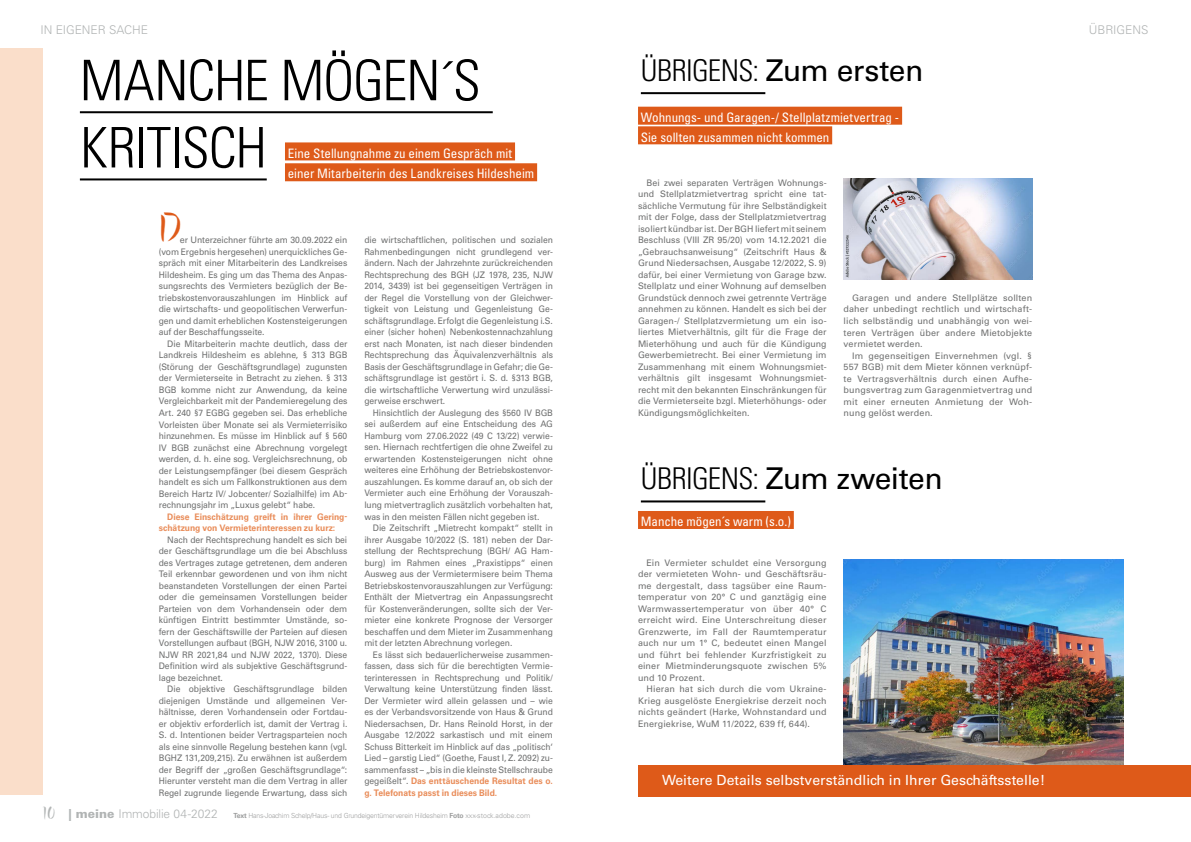
<style>
.page{position:relative;width:1191px;height:842px;background:#fff}
.page>*{position:absolute;margin:0;border:0;box-sizing:border-box;transform-origin:0 0}
.t1{font:300 condensed 56px/67.2px "Univers LT Std";letter-spacing:-.02em;color:#000}
.t2{font:40px "Bette ITC Std";color:#de5a19}
.t3{font:30px "Univers LT Std";letter-spacing:-.02em;color:#000}
.t4{font:300 condensed 30px "Univers LT Std";letter-spacing:-.02em;color:#000}
.t5{font:14px "Univers LT Std";color:#fff}
.t6{font:condensed 13px/20.8px "Univers LT Std";color:#fff}
.t7{font:300 12px "Univers LT Std";letter-spacing:-.005em;color:#b1b4b4}
.t8{font:9px/11.5px "Univers LT Std";color:#6f7070;text-align:justify;scale:.95 1}
.t9{font:9px/11.5px "Univers LT Std";color:#6f7070;text-align:justify}
.t10{font:700 9px/11.5px "Univers LT Std";letter-spacing:-.005em;color:#e98d5a;scale:.95 1}
.t11{font:300 7px "Univers LT Std";letter-spacing:-.02em;color:#9d9e9e}
.s1{font-weight:700;color:#e98d5a}
.s2{font-family:"Bette ITC Std";font-weight:400;font-size:20px}
.s3{font-weight:900}
.s4{font-weight:700}
.s5{font-weight:400;font-stretch:normal}
.s6{font-weight:300;font-stretch:condensed}
</style>
<div class="page">
<div style="left:0;top:48px;width:43px;height:746px;background:#fadeca"></div>
<img style="left:843px;top:560px;width:280px;height:205px">
<div style="left:638px;top:765px;width:553px;height:31px;background:#de5a19"></div>
<hr style="left:80px;top:111px;width:413px;height:2px;background:#000">
<hr style="left:80px;top:178px;width:187px;height:2px;background:#000">
<div style="left:285px;top:142px;width:230px;height:18px;background:#de5a19"></div>
<div style="left:285px;top:163px;width:252px;height:18px;background:#de5a19"></div>
<hr style="left:641px;top:92px;width:124px;height:2px;background:#000">
<div style="left:638px;top:107px;width:264px;height:18px;background:#de5a19"></div>
<div style="left:638px;top:126px;width:194px;height:18px;background:#de5a19"></div>
<hr style="left:641px;top:500px;width:124px;height:2px;background:#000">
<div style="left:638px;top:511px;width:156px;height:18px;background:#de5a19"></div>
<img style="left:843px;top:179px;width:189px;height:101px">
<h3 class="t7" style="left:40px;top:22px;width:109px">IN EIGENER SACHE</h3>
<h3 class="t7" style="left:1088px;top:22px;width:61px">ÜBRIGENS</h3>
<h1 class="t1" style="left:80px;top:47px;width:402px">MANCHE MÖGEN´S<br>KRITISCH</h1>
<h3 class="t6" style="left:288px;top:142px;width:248px">Eine Stellungnahme zu einem Gespräch mit einer Mitarbeiterin des Landkreises Hildesheim</h3>
<h2 class="t2" style="left:159px;top:204px;width:24px">D</h2>
<p class="t9" style="left:159px;top:235px;width:190px;text-indent:21px">er Unterzeichner führte am 30.09.2022 ein (vom Ergebnis hergesehen) unerquickliches Ge&shy;spräch mit einer Mitarbeiterin des Landkreises Hildesheim. Es ging um das Thema des Anpas&shy;sungsrechts des Vermieters bezüglich der Be&shy;triebskostenvorauszahlungen im Hinblick auf die wirtschafts- und geopolitischen Verwerfun&shy;gen und damit erheblichen Kostensteigerungen auf der Beschaffungsseite.</p>
<p class="t8" style="left:159px;top:338px;width:200px;text-indent:9px">Die Mitarbeiterin machte deutlich, dass der Landkreis Hildesheim es ablehne, § 313 BGB (Störung der Geschäftsgrundlage) zugunsten der Vermieterseite in Betracht zu ziehen. § 313<br>BGB komme nicht zur Anwendung, da keine Vergleichbarkeit mit der Pandemieregelung des Art. 240 §7 EGBG gegeben sei. Das erhebliche Vorleisten über Monate sei als Vermieterrisiko hinzunehmen. Es müsse im Hinblick auf § 560<br>IV BGB zunächst eine Abrechnung vorgelegt werden, d. h. eine sog. Vergleichsrechnung, ob der Leistungsempfänger (bei diesem Gespräch handelt es sich um Fallkonstruktionen aus dem Bereich Hartz IV/ Jobcenter/ Sozialhilfe) im Ab&shy;rechnungsjahr im „Luxus gelebt“ habe.</p>
<p class="t10" style="left:159px;top:511px;width:200px;text-indent:9px">Diese Einschätzung greift in ihrer Gering&shy;schätzung von Vermieterinteressen zu kurz:</p>
<p class="t8" style="left:159px;top:534px;width:200px;text-indent:9px">Nach der Rechtsprechung handelt es sich bei der Geschäftsgrundlage um die bei Abschluss des Vertrages zutage getretenen, dem anderen Teil erkennbar gewordenen und von ihm nicht beanstandeten Vorstellungen der einen Partei oder die gemeinsamen Vorstellungen beider Parteien von dem Vorhandensein oder dem künftigen Eintritt bestimmter Umstände, so&shy;fern der Geschäftswille der Parteien auf diesen Vorstellungen aufbaut (BGH, NJW 2016, 3100 u.<br>NJW RR 2021,84 und NJW 2022, 1370). Diese Definition wird als subjektive Geschäftsgrund&shy;lage bezeichnet.</p>
<p class="t8" style="left:159px;top:683px;width:200px;text-indent:9px">Die objektive Geschäftsgrundlage bilden diejenigen Umstände und allgemeinen Ver&shy;hältnisse, deren Vorhandensein oder Fortdau&shy;er objektiv erforderlich ist, damit der Vertrag i.<br>S. d. Intentionen beider Vertragsparteien noch als eine sinnvolle Regelung bestehen kann (vgl.<br>BGHZ 131,209,215). Zu erwähnen ist außerdem der Begriff der „großen Geschäftsgrundlage“:<br>Hierunter versteht man die dem Vertrag in aller Regel zugrunde liegende Erwartung, dass sich</p>
<p class="t8" style="left:364px;top:235px;width:200px">die wirtschaftlichen, politischen und sozialen Rahmenbedingungen nicht grundlegend ver&shy;ändern. Nach der Jahrzehnte zurückreichenden Rechtsprechung des BGH (JZ 1978, 235, NJW 2014, 3439) ist bei gegenseitigen Verträgen in der Regel die Vorstellung von der Gleichwer&shy;tigkeit von Leistung und Gegenleistung Ge&shy;schäftsgrundlage. Erfolgt die Gegenleistung i.S. einer (sicher hohen) Nebenkostennachzahlung erst nach Monaten, ist nach dieser bindenden Rechtsprechung das Äquivalenzverhältnis als Basis der Geschäftsgrundlage in Gefahr; die Ge&shy;schäftsgrundlage ist gestört i. S. d. §313 BGB, die wirtschaftliche Verwertung wird unzulässi&shy;gerweise erschwert.</p>
<p class="t8" style="left:364px;top:407px;width:200px;text-indent:9px">Hinsichtlich der Auslegung des §560 IV BGB sei außerdem auf eine Entscheidung des AG Hamburg vom 27.06.2022 (49 C 13/22) verwie&shy;sen. Hiernach rechtfertigen die ohne Zweifel zu erwartenden Kostensteigerungen nicht ohne weiteres eine Erhöhung der Betriebskostenvor&shy;auszahlungen. Es komme darauf an, ob sich der Vermieter auch eine Erhöhung der Vorauszah&shy;lung mietvertraglich zusätzlich vorbehalten hat, was in den meisten Fällen nicht gegeben ist.</p>
<p class="t8" style="left:364px;top:522px;width:200px;text-indent:9px">Die Zeitschrift „Mietrecht kompakt“ stellt in ihrer Ausgabe 10/2022 (S. 181) neben der Dar&shy;stellung der Rechtsprechung (BGH/ AG Ham&shy;burg) im Rahmen eines „Praxistipps“ einen Ausweg aus der Vermietermisere beim Thema Betriebskostenvorauszahlungen zur Verfügung:<br>Enthält der Mietvertrag ein Anpassungsrecht für Kostenveränderungen, sollte sich der Ver&shy;mieter eine konkrete Prognose der Versorger beschaffen und dem Mieter im Zusammenhang mit der letzten Abrechnung vorlegen.</p>
<p class="t8" style="left:364px;top:649px;width:200px;text-indent:9px">Es lässt sich bedauerlicherweise zusammen&shy;fassen, dass sich für die berechtigten Vermie&shy;terinteressen in Rechtsprechung und Politik/ Verwaltung keine Unterstützung finden lässt.<br>Der Vermieter wird allein gelassen und – wie es der Verbandsvorsitzende von Haus &amp; Grund Niedersachsen, Dr. Hans Reinold Horst, in der Ausgabe 12/2022 sarkastisch und mit einem Schuss Bitterkeit im Hinblick auf das „politisch‘ Lied – garstig Lied“ (Goethe, Faust I, Z. 2092) zu&shy;sammenfasst – „bis in die kleinste Stellschraube gegeißelt“. <span class="s1">Das enttäuschende Resultat des o. g. Telefonats passt in dieses Bild.</span></p>
<h3 class="t7" style="left:43px;top:807px;width:177px"><span class="s2">10</span> <span class="s3">| meine</span> Immobilie 04-2022</h3>
<p class="t11" style="left:234px;top:811px;width:298px"><span class="s4">Text</span> Hans-Joachim Schelp/Haus- und Grundeigentümerverein Hildesheim <span class="s4">Foto</span> xxx-stock.adobe.com</p>
<h3 class="t4" style="left:641px;top:53px;width:284px">ÜBRIGENS: <span class="s5">Zum ersten</span></h3>
<h3 class="t6" style="left:641px;top:107px;width:260px;line-height:19.7px">Wohnungs- und Garagen-/ Stellplatzmietvertrag -<br>Sie sollten zusammen nicht kommen</h3>
<p class="t9" style="left:638px;top:177px;width:190px;text-indent:9px">Bei zwei separaten Verträgen Wohnungs&shy;und Stellplatzmietvertrag spricht eine tat&shy;sächliche Vermutung für ihre Selbständigkeit mit der Folge, dass der Stellplatzmietvertrag isoliert kündbar ist. Der BGH liefert mit seinem Beschluss (VIII ZR 95/20) vom 14.12.2021 die „Gebrauchsanweisung“ (Zeitschrift Haus &amp; Grund Niedersachsen, Ausgabe 12/2022, S. 9) dafür, bei einer Vermietung von Garage bzw.<br>Stellplatz und einer Wohnung auf demselben Grundstück dennoch zwei getrennte Verträge annehmen zu können. Handelt es sich bei der Garagen-/ Stellplatzvermietung um ein iso&shy;liertes Mietverhältnis, gilt für die Frage der Mieterhöhung und auch für die Kündigung Gewerbemietrecht. Bei einer Vermietung im Zusammenhang mit einem Wohnungsmiet&shy;verhältnis gilt insgesamt Wohnungsmiet&shy;recht mit den bekannten Einschränkungen für die Vermieterseite bzgl. Mieterhöhungs- oder Kündigungsmöglichkeiten.</p>
<p class="t9" style="left:843px;top:292px;width:190px;text-indent:9px">Garagen und andere Stellplätze sollten daher unbedingt rechtlich und wirtschaft&shy;lich selbständig und unabhängig von wei&shy;teren Verträgen über andere Mietobjekte vermietet werden.</p>
<p class="t9" style="left:843px;top:350px;width:190px;text-indent:9px">Im gegenseitigen Einvernehmen (vgl. § 557 BGB) mit dem Mieter können verknüpf&shy;te Vertragsverhältnis durch einen Aufhe&shy;bungsvertrag zum Garagenmietvertrag und mit einer erneuten Anmietung der Woh&shy;nung gelöst werden.</p>
<h3 class="t3" style="left:641px;top:461px;width:303px"><span class="s6">ÜBRIGENS:</span> Zum zweiten</h3>
<h3 class="t6" style="left:641px;top:511px;width:152px">Manche mögen´s warm (s.o.)</h3>
<p class="t9" style="left:638px;top:557px;width:190px;text-indent:9px">Ein Vermieter schuldet eine Versorgung der vermieteten Wohn- und Geschäftsräu&shy;me dergestalt, dass tagsüber eine Raum&shy;temperatur von 20° C und ganztägig eine Warmwassertemperatur von über 40° C erreicht wird. Eine Unterschreitung dieser Grenzwerte, im Fall der Raumtemperatur auch nur um 1° C, bedeutet einen Mangel und führt bei fehlender Kurzfristigkeit zu einer Mietminderungsquote zwischen 5% und 10 Prozent.</p>
<p class="t9" style="left:638px;top:683px;width:190px;text-indent:9px">Hieran hat sich durch die vom Ukraine-Krieg ausgelöste Energiekrise derzeit noch nichts geändert (Harke, Wohnstandard und Energiekrise, WuM 11/2022, 639 ff, 644).</p>
<h3 class="t5" style="left:662px;top:772px;width:384px">Weitere Details selbstverständlich in Ihrer Geschäftsstelle!</h3>
</div>
